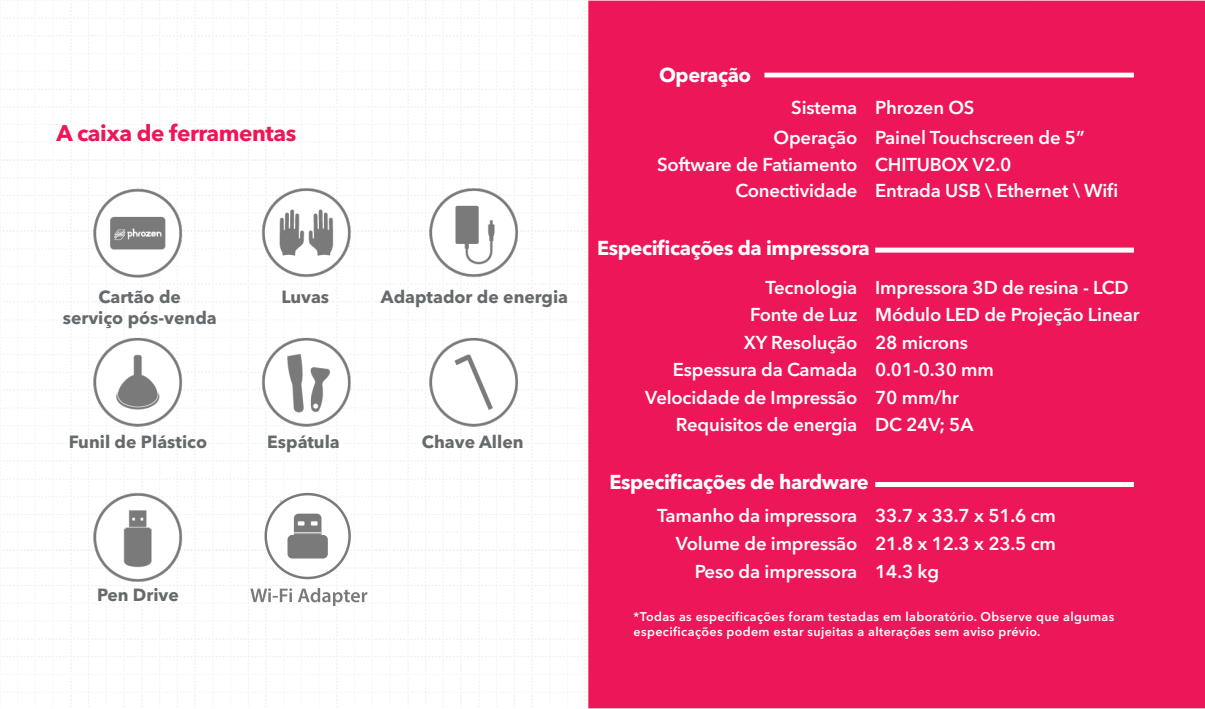
<style>
.page{position:relative;width:1205px;height:709px;background:#fff}
.page>*{position:absolute;margin:0;border:0;box-sizing:border-box;transform-origin:0 0}
.t1{font:700 22.5px "Avenir Next LT Pro";letter-spacing:-.02em;color:#ed1658}
.t2{font:700 20px "Avenir Next LT Pro";letter-spacing:-.02em;color:#fff}
.t3{font:600 18.5px "Avenir Next LT Pro";letter-spacing:-.01em;color:#fff}
.t4{font:700 17.5px "Avenir Next LT Pro";color:#656a6d}
.t5{font:600 12.5px/15px "Avenir Next LT Pro";letter-spacing:.03em;color:#fff}
</style>
<div class="page">
<img style="left:0;top:0;width:1205px;height:709px">
<img style="left:93px;top:189px;width:424px;height:392px">
<div style="left:589px;top:2px;width:614px;height:705px;background:#ed1658"></div>
<div style="left:764px;top:73px;width:370px;height:4px;border:2px solid #fff"></div>
<div style="left:875px;top:247px;width:259px;height:5px;border:2px solid #fff"></div>
<div style="left:875px;top:482px;width:259px;height:5px;border:2px solid #fff"></div>
<svg style="left:250px;top:588px;width:117px;height:18px"></svg>
<svg style="left:266px;top:494px;width:84px;height:84px"></svg>
<div style="left:264px;top:493px;width:87px;height:86px;border:2px solid #7b7a7b;border-radius:50%"></div>
<svg style="left:279px;top:499px;width:69px;height:75px"></svg>
<hr style="left:287px;top:532px;width:34px;height:1px;background:#fff">
<p class="t1" style="left:56px;top:119px;width:242px">A caixa de ferramentas</p>
<p class="t4" style="left:99px;top:286px;width:84px">Cartão de</p>
<p class="t4" style="left:63px;top:307px;width:156px">serviço pós-venda</p>
<p class="t4" style="left:281px;top:286px;width:49px">Luvas</p>
<p class="t4" style="left:381px;top:286px;width:189px">Adaptador de energia</p>
<p class="t4" style="left:69px;top:431px;width:140px">Funil de Plástico</p>
<p class="t4" style="left:267px;top:431px;width:74px">Espátula</p>
<p class="t4" style="left:422px;top:431px;width:103px">Chave Allen</p>
<p class="t4" style="left:97px;top:584px;width:83px">Pen Drive</p>
<p class="t2" style="left:659px;top:63px;width:94px">Operação</p>
<p class="t3" style="left:791px;top:97px;width:68px">Sistema</p>
<p class="t3" style="left:875px;top:97px;width:101px">Phrozen OS</p>
<p class="t3" style="left:773px;top:126px;width:85px">Operação</p>
<p class="t3" style="left:875px;top:126px;width:211px">Painel Touchscreen de 5”</p>
<p class="t3" style="left:657px;top:154px;width:202px">Software de Fatiamento</p>
<p class="t3" style="left:875px;top:154px;width:138px">CHITUBOX V2.0</p>
<p class="t3" style="left:735px;top:179px;width:124px">Conectividade</p>
<p class="t3" style="left:875px;top:179px;width:244px">Entrada USB \ Ethernet \ Wifi</p>
<p class="t2" style="left:597px;top:235px;width:274px">Especificações da impressora</p>
<p class="t3" style="left:765px;top:276px;width:93px">Tecnologia</p>
<p class="t3" style="left:875px;top:276px;width:255px">Impressora 3D de resina - LCD</p>
<p class="t3" style="left:750px;top:304px;width:109px">Fonte de Luz</p>
<p class="t3" style="left:875px;top:304px;width:266px">Módulo LED de Projeção Linear</p>
<p class="t3" style="left:744px;top:331px;width:115px">XY Resolução</p>
<p class="t3" style="left:875px;top:331px;width:94px">28 microns</p>
<p class="t3" style="left:673px;top:358px;width:186px">Espessura da Camada</p>
<p class="t3" style="left:676px;top:413px;width:183px">Requisitos de energia</p>
<p class="t3" style="left:645px;top:386px;width:214px">Velocidade de Impressão</p>
<p class="t3" style="left:875px;top:358px;width:120px">0.01-0.30 mm</p>
<p class="t3" style="left:875px;top:386px;width:85px">70 mm/hr</p>
<p class="t3" style="left:875px;top:413px;width:100px">DC 24V; 5A</p>
<p class="t2" style="left:609px;top:470px;width:261px">Especificações de hardware</p>
<p class="t3" style="left:657px;top:504px;width:202px">Tamanho da impressora</p>
<p class="t3" style="left:875px;top:504px;width:182px">33.7 x 33.7 x 51.6 cm</p>
<p class="t3" style="left:676px;top:532px;width:183px">Volume de impressão</p>
<p class="t3" style="left:875px;top:532px;width:182px">21.8 x 12.3 x 23.5 cm</p>
<p class="t3" style="left:695px;top:560px;width:164px">Peso da impressora</p>
<p class="t3" style="left:875px;top:560px;width:65px">14.3 kg</p>
<p class="t5" style="left:634px;top:608px;width:482px">*Todas as especificações foram testadas em laboratório. Observe que algumas especificações podem estar sujeitas a alterações sem aviso prévio.</p>
</div>
